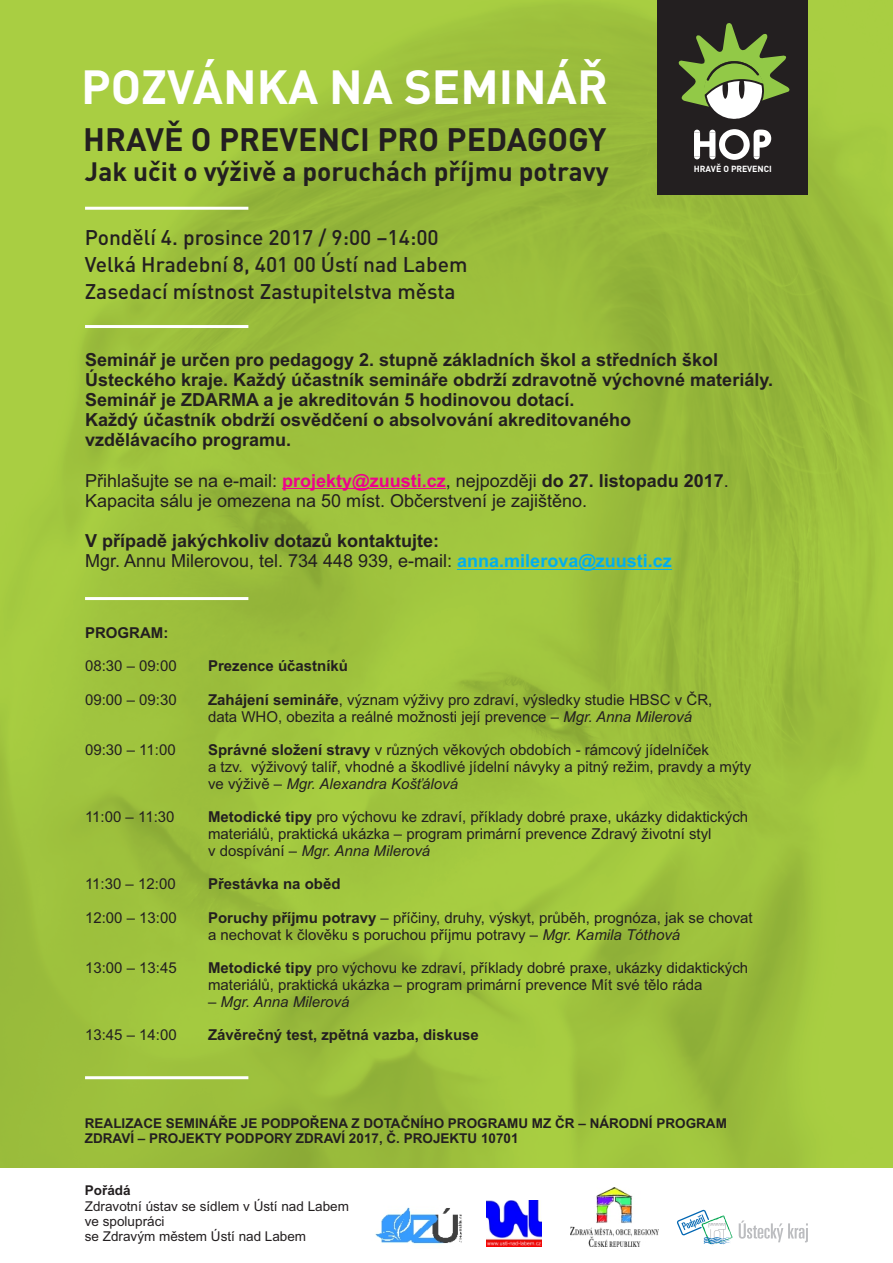
<style>
.page{position:relative;width:893px;height:1263px;background:#fff}
.page>*{position:absolute;margin:0;border:0;box-sizing:border-box;transform-origin:0 0}
.t1{font:700 47.25px "DIN Pro";color:#fff}
.t2{font:700 32.1px "DIN Pro";color:#231f20}
.t3{font:700 26.25px "DIN Pro";color:#231f20}
.t4{font:500 21px/26.8px "DIN Pro";color:#231f20}
.t5{font:700 18px/20.1px "Arial";color:#231f20}
.t6{font:18px/20.1px "Arial";color:#231f20}
.t7{font:15px/16.8px "Arial";color:#231f20}
.t8{font:700 15px "Arial";color:#231f20}
.t9{font:italic 15px "Arial";color:#231f20}
.t10{font:700 13.5px/15.1px "Arial";color:#231f20}
.t11{font:13.5px/15.1px "Arial";color:#231f20}
.t12{font:700 8.7px "DIN Pro";color:#fff}
.s1{font-weight:700;color:#ed028c}
.s2{font-weight:700}
.s3{font-weight:700;color:#00aeef}
.s4{font-style:italic}
.s5{font-style:normal}
</style>
<div class="page">
<div style="left:0;top:0;width:893px;height:1263px;background:#a6ce39;opacity:.95"></div>
<div style="left:0;top:1168px;width:893px;height:95px;background:#fff"></div>
<div style="left:657px;top:0;width:151px;height:195px;background:#231f20"></div>
<svg style="left:678px;top:23px;width:112px;height:137px"></svg>
<hr style="left:282px;top:488px;width:164px;height:1px;background:#ed028c">
<hr style="left:457px;top:569px;width:215px;height:1px;background:#00aeef">
<hr style="left:85px;top:207px;width:163px;height:3px;background:#fff">
<hr style="left:85px;top:325px;width:163px;height:3px;background:#fff">
<hr style="left:85px;top:597px;width:163px;height:3px;background:#fff">
<hr style="left:85px;top:1076px;width:163px;height:3px;background:#fff">
<img style="left:486px;top:1201px;width:55px;height:45px">
<img style="left:375px;top:1207px;width:87px;height:37px">
<img style="left:570px;top:1187px;width:89px;height:59px">
<svg style="left:739px;top:1220px;width:69px;height:22px"></svg>
<svg style="left:677px;top:1210px;width:55px;height:36px"></svg>
<h1 class="t1" style="left:81px;top:68px;width:528px">POZVÁNKA NA SEMINÁŘ</h1>
<h2 class="t2" style="left:83px;top:126px;width:525px">HRAVĚ O PREVENCI PRO PEDAGOGY</h2>
<h3 class="t3" style="left:85px;top:161px;width:525px">Jak učit o výživě a poruchách příjmu potravy</h3>
<h3 class="t4" style="left:85px;top:226px;width:384px">Pondělí 4. prosince 2017 / 9:00 –14:00<br>Velká Hradební 8, 401 00 Ústí nad Labem<br>Zasedací místnost Zastupitelstva města</h3>
<p class="t12" style="left:694px;top:165px;width:80px">HRAVĚ O PREVENCI</p>
<p class="t5" style="left:85px;top:351px;width:689px">Seminář je určen pro pedagogy 2. stupně základních škol a středních škol Ústeckého kraje. Každý účastník semináře obdrží zdravotně výchovné materiály.<br>Seminář je ZDARMA a je akreditován 5 hodinovou dotací.<br>Každý účastník obdrží osvědčení o absolvování akreditovaného<br>vzdělávacího programu.</p>
<p class="t6" style="left:85px;top:472px;width:645px">Přihlašujte se na e-mail: <span class="s1">projekty@zuusti.cz</span>, nejpozději <span class="s2">do 27. listopadu 2017</span>.<br>Kapacita sálu je omezena na 50 míst. Občerstvení je zajištěno.</p>
<p class="t6" style="left:85px;top:532px;width:588px"><span class="s2">V případě jakýchkoliv dotazů kontaktujte:<br></span>Mgr. Annu Milerovou, tel. 734 448 939, e-mail: <span class="s3">anna.milerova@zuusti.cz</span></p>
<p class="t8" style="left:85px;top:627px;width:85px">PROGRAM:</p>
<p class="t7" style="left:85px;top:659px;width:93px">08:30 – 09:00</p>
<p class="t8" style="left:208px;top:660px;width:142px">Prezence účastníků</p>
<p class="t7" style="left:85px;top:693px;width:93px">09:00 – 09:30</p>
<p class="t7" style="left:208px;top:693px;width:506px"><span class="s2">Zahájení semináře</span>, význam výživy pro zdraví, výsledky studie HBSC v ČR, data WHO, obezita a reálné možnosti její prevence – <span class="s4">Mgr. Anna Milerová</span></p>
<p class="t7" style="left:85px;top:743px;width:92px">09:30 – 11:00</p>
<p class="t7" style="left:208px;top:743px;width:545px"><span class="s2">Správné složení stravy</span> v různých věkových obdobích - rámcový jídelníček<br>a tzv. výživový talíř, vhodné a škodlivé jídelní návyky a pitný režim, pravdy a mýty ve výživě – <span class="s4">Mgr. Alexandra Košťálová</span></p>
<p class="t7" style="left:85px;top:810px;width:91px">11:00 – 11:30</p>
<p class="t7" style="left:208px;top:810px;width:542px"><span class="s2">Metodické tipy</span> pro výchovu ke zdraví, příklady dobré praxe, ukázky didaktických materiálů, praktická ukázka – program primární prevence Zdravý životní styl<br>v dospívání – <span class="s4">Mgr. Anna Milerová</span></p>
<p class="t7" style="left:85px;top:877px;width:92px">11:30 – 12:00</p>
<p class="t8" style="left:208px;top:878px;width:134px">Přestávka na oběd</p>
<p class="t7" style="left:85px;top:910px;width:93px">12:00 – 13:00</p>
<p class="t7" style="left:208px;top:910px;width:546px"><span class="s2">Poruchy příjmu potravy</span> – příčiny, druhy, výskyt, průběh, prognóza, jak se chovat a nechovat k člověku s poruchou příjmu potravy – <span class="s4">Mgr. Kamila Tóthová</span></p>
<p class="t7" style="left:85px;top:961px;width:93px">13:00 – 13:45</p>
<p class="t7" style="left:208px;top:961px;width:542px"><span class="s2">Metodické tipy</span> pro výchovu ke zdraví, příklady dobré praxe, ukázky didaktických materiálů, praktická ukázka – program primární prevence Mít své tělo ráda</p>
<p class="t9" style="left:208px;top:996px;width:143px"><span class="s5">–</span> Mgr. Anna Milerová</p>
<p class="t7" style="left:85px;top:1028px;width:93px">13:45 – 14:00</p>
<p class="t8" style="left:208px;top:1029px;width:272px">Závěrečný test, zpětná vazba, diskuse</p>
<p class="t10" style="left:85px;top:1116px;width:644px">REALIZACE SEMINÁŘE JE PODPOŘENA Z DOTAČNÍHO PROGRAMU MZ ČR – NÁRODNÍ PROGRAM<br>ZDRAVÍ – PROJEKTY PODPORY ZDRAVÍ 2017, Č. PROJEKTU 10701</p>
<p class="t10" style="left:85px;top:1184px;width:47px">Pořádá</p>
<p class="t11" style="left:85px;top:1199px;width:266px">Zdravotní ústav se sídlem v Ústí nad Labem ve spolupráci<br>se Zdravým městem Ústí nad Labem</p>
</div>
